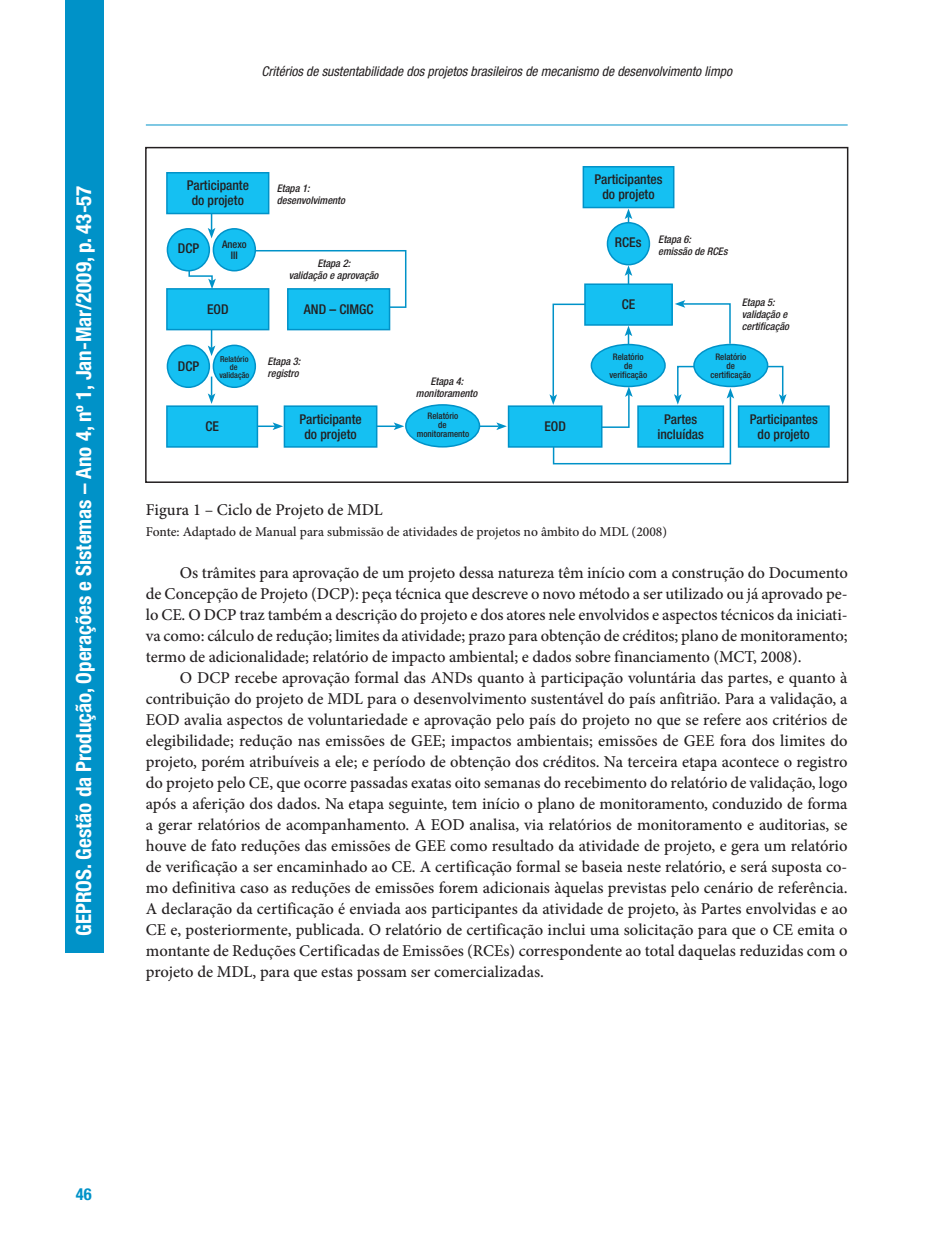
<style>
.page{position:relative;width:951px;height:1249px;background:#fff}
.page>*{position:absolute;margin:0;border:0;box-sizing:border-box;transform-origin:0 0}
.t1{font:700 condensed 21px "Helvetica Neue LT Std";color:#fff}
.t2{font:500 16.5px/21px "Minion Pro";letter-spacing:-.005em;color:#231f20;text-align:justify}
.t3{font:700 condensed 16.5px "Helvetica Neue LT Std";color:#0092c8}
.t4{font:500 condensed 13.5px/15px "Helvetica Neue LT Std";color:#231f20;text-align:center}
.t5{font:italic condensed 13.5px "Helvetica Neue LT Std";color:#231f20}
.t6{font:500 13.5px "Minion Pro";color:#231f20}
.t7{font:italic 500 condensed 10.5px/12px "Helvetica Neue LT Std";color:#231f20}
.t8{font:500 condensed 10.5px/10.5px "Helvetica Neue LT Std";color:#231f20;text-align:center}
.t9{font:500 condensed 9px/9px "Helvetica Neue LT Std";color:#231f20;text-align:center}
.t10{font:500 condensed 8.25px/8.2px "Helvetica Neue LT Std";color:#231f20;text-align:center}
</style>
<div class="page">
<div style="left:65px;top:0;width:38px;height:952px;background:#0092c8"></div>
<hr style="left:146px;top:125px;width:701px;height:1px;background:#0092c8">
<svg style="left:258px;top:422px;width:25px;height:8px"></svg>
<svg style="left:377px;top:422px;width:27px;height:8px"></svg>
<hr style="left:479px;top:425px;width:20px;height:2px;background:#0092c8">
<svg style="left:496px;top:422px;width:11px;height:8px"></svg>
<svg style="left:757px;top:365px;width:29px;height:39px"></svg>
<svg style="left:624px;top:265px;width:8px;height:18px"></svg>
<svg style="left:624px;top:208px;width:8px;height:14px"></svg>
<div style="left:145px;top:147px;width:703px;height:336px;border:2px solid #231f20"></div>
<svg style="left:242px;top:249px;width:165px;height:60px"></svg>
<svg style="left:208px;top:330px;width:7px;height:26px"></svg>
<div style="left:167px;top:406px;width:90px;height:41px;background:#15c0f2"></div>
<div style="left:166px;top:405px;width:92px;height:42px;border:2px solid #0092c8"></div>
<div style="left:284px;top:406px;width:93px;height:41px;background:#15c0f2"></div>
<div style="left:284px;top:405px;width:93px;height:42px;border:2px solid #0092c8"></div>
<div style="left:167px;top:345px;width:42px;height:42px;background:#15c0f2;border-radius:50%"></div>
<div style="left:167px;top:344px;width:43px;height:44px;border:2px solid #0092c8;border-radius:50%"></div>
<div style="left:213px;top:345px;width:42px;height:42px;background:#15c0f2;border-radius:50%"></div>
<div style="left:213px;top:344px;width:43px;height:44px;border:2px solid #0092c8;border-radius:50%"></div>
<div style="left:406px;top:405px;width:73px;height:42px;background:#15c0f2;border-radius:50%"></div>
<div style="left:405px;top:404px;width:75px;height:43px;border:2px solid #0092c8;border-radius:50%"></div>
<div style="left:508px;top:406px;width:94px;height:41px;background:#15c0f2"></div>
<div style="left:508px;top:405px;width:94px;height:42px;border:2px solid #0092c8"></div>
<div style="left:585px;top:284px;width:87px;height:41px;background:#15c0f2"></div>
<div style="left:584px;top:283px;width:89px;height:43px;border:2px solid #0092c8"></div>
<div style="left:694px;top:344px;width:73px;height:42px;background:#15c0f2;border-radius:50%"></div>
<div style="left:693px;top:344px;width:75px;height:43px;border:2px solid #0092c8;border-radius:50%"></div>
<div style="left:607px;top:223px;width:42px;height:42px;background:#15c0f2;border-radius:50%"></div>
<div style="left:607px;top:222px;width:43px;height:43px;border:2px solid #0092c8;border-radius:50%"></div>
<div style="left:738px;top:406px;width:91px;height:41px;background:#15c0f2"></div>
<div style="left:738px;top:405px;width:91px;height:42px;border:2px solid #0092c8"></div>
<div style="left:583px;top:167px;width:90px;height:40px;background:#15c0f2"></div>
<div style="left:582px;top:166px;width:92px;height:42px;border:2px solid #0092c8"></div>
<svg style="left:208px;top:376px;width:7px;height:28px"></svg>
<svg style="left:208px;top:214px;width:7px;height:24px"></svg>
<svg style="left:188px;top:267px;width:28px;height:21px"></svg>
<svg style="left:549px;top:300px;width:185px;height:165px"></svg>
<div style="left:167px;top:173px;width:102px;height:40px;background:#15c0f2"></div>
<div style="left:166px;top:172px;width:103px;height:42px;border:2px solid #0092c8"></div>
<div style="left:167px;top:289px;width:102px;height:40px;background:#15c0f2"></div>
<div style="left:166px;top:288px;width:103px;height:42px;border:2px solid #0092c8"></div>
<div style="left:288px;top:289px;width:101px;height:40px;background:#15c0f2"></div>
<div style="left:287px;top:288px;width:103px;height:42px;border:2px solid #0092c8"></div>
<div style="left:167px;top:229px;width:42px;height:42px;background:#15c0f2;border-radius:50%"></div>
<div style="left:167px;top:228px;width:43px;height:43px;border:2px solid #0092c8;border-radius:50%"></div>
<div style="left:213px;top:229px;width:42px;height:42px;background:#15c0f2;border-radius:50%"></div>
<div style="left:213px;top:228px;width:43px;height:43px;border:2px solid #0092c8;border-radius:50%"></div>
<p class="t1" style="left:76px;top:935px;width:752px;rotate:-90deg">GEPROS. Gestão da Produção, Operações e Sistemas – Ano 4, nº 1, Jan-Mar/2009, p. 43-57</p>
<p class="t5" style="left:261px;top:67px;width:472px">Critérios de sustentabilidade dos projetos brasileiros de mecanismo de desenvolvimento limpo</p>
<p class="t4" style="left:187px;top:179px;width:64px">Participante do projeto</p>
<p class="t4" style="left:178px;top:242px;width:23px">DCP</p>
<p class="t8" style="left:222px;top:240px;width:26px">Anexo<br>III</p>
<p class="t7" style="left:277px;top:184px;width:70px">Etapa 1: desenvolvimento</p>
<p class="t7" style="left:289px;top:258px;width:91px;text-align:center">Etapa 2:<br>validação e aprovação</p>
<p class="t4" style="left:207px;top:303px;width:23px">EOD</p>
<p class="t4" style="left:304px;top:303px;width:71px">AND – CIMGC</p>
<p class="t4" style="left:594px;top:173px;width:69px">Participantes do projeto</p>
<p class="t4" style="left:615px;top:236px;width:28px">RCEs</p>
<p class="t7" style="left:658px;top:234px;width:71px">Etapa 6:<br>emissão de RCEs</p>
<p class="t4" style="left:622px;top:298px;width:15px">CE</p>
<p class="t7" style="left:742px;top:297px;width:49px">Etapa 5: validação e certificação</p>
<p class="t4" style="left:178px;top:360px;width:23px">DCP</p>
<p class="t10" style="left:219px;top:355px;width:31px">Relatório de validação</p>
<p class="t7" style="left:267px;top:356px;width:34px">Etapa 3: registro</p>
<p class="t7" style="left:416px;top:377px;width:63px;text-align:center">Etapa 4: monitoramento</p>
<p class="t9" style="left:609px;top:353px;width:39px">Relatório de verificação</p>
<p class="t9" style="left:710px;top:353px;width:42px">Relatório de certificação</p>
<p class="t4" style="left:205px;top:420px;width:15px">CE</p>
<p class="t4" style="left:299px;top:413px;width:64px">Participante do projeto</p>
<p class="t9" style="left:417px;top:412px;width:54px">Relatório<br>de monitoramento</p>
<p class="t4" style="left:544px;top:420px;width:23px">EOD</p>
<p class="t4" style="left:657px;top:413px;width:48px">Partes incluídas</p>
<p class="t4" style="left:749px;top:413px;width:69px">Participantes do projeto</p>
<p class="t2" style="left:146px;top:500px;width:238px">Figura 1 – Ciclo de Projeto de MDL</p>
<p class="t6" style="left:146px;top:526px;width:523px">Fonte: Adaptado de Manual para submissão de atividades de projetos no âmbito do MDL (2008)</p>
<p class="t2" style="left:146px;top:563px;width:703px;text-indent:34px">Os trâmites para aprovação de um projeto dessa natureza têm início com a construção do Documento de Concepção de Projeto (DCP): peça técnica que descreve o novo método a ser utilizado ou já aprovado pe&shy;lo CE. O DCP traz também a descrição do projeto e dos atores nele envolvidos e aspectos técnicos da iniciati&shy;va como: cálculo de redução; limites da atividade; prazo para obtenção de créditos; plano de monitoramento; termo de adicionalidade; relatório de impacto ambiental; e dados sobre financiamento (MCT, 2008).</p>
<p class="t2" style="left:146px;top:668px;width:703px;text-indent:34px">O DCP recebe aprovação formal das ANDs quanto à participação voluntária das partes, e quanto à contribuição do projeto de MDL para o desenvolvimento sustentável do país anfitrião. Para a validação, a EOD avalia aspectos de voluntariedade e aprovação pelo país do projeto no que se refere aos critérios de elegibilidade; redução nas emissões de GEE; impactos ambientais; emissões de GEE fora dos limites do projeto, porém atribuíveis a ele; e período de obtenção dos créditos. Na terceira etapa acontece o registro do projeto pelo CE, que ocorre passadas exatas oito semanas do recebimento do relatório de validação, logo após a aferição dos dados. Na etapa seguinte, tem início o plano de monitoramento, conduzido de forma a gerar relatórios de acompanhamento. A EOD analisa, via relatórios de monitoramento e auditorias, se houve de fato reduções das emissões de GEE como resultado da atividade de projeto, e gera um relatório de verificação a ser encaminhado ao CE. A certificação formal se baseia neste relatório, e será suposta co&shy;mo definitiva caso as reduções de emissões forem adicionais àquelas previstas pelo cenário de referência.<br>A declaração da certificação é enviada aos participantes da atividade de projeto, às Partes envolvidas e ao CE e, posteriormente, publicada. O relatório de certificação inclui uma solicitação para que o CE emita o montante de Reduções Certificadas de Emissões (RCEs) correspondente ao total daquelas reduzidas com o projeto de MDL, para que estas possam ser comercializadas.</p>
<p class="t3" style="left:76px;top:1187px;width:17px">46</p>
</div>
